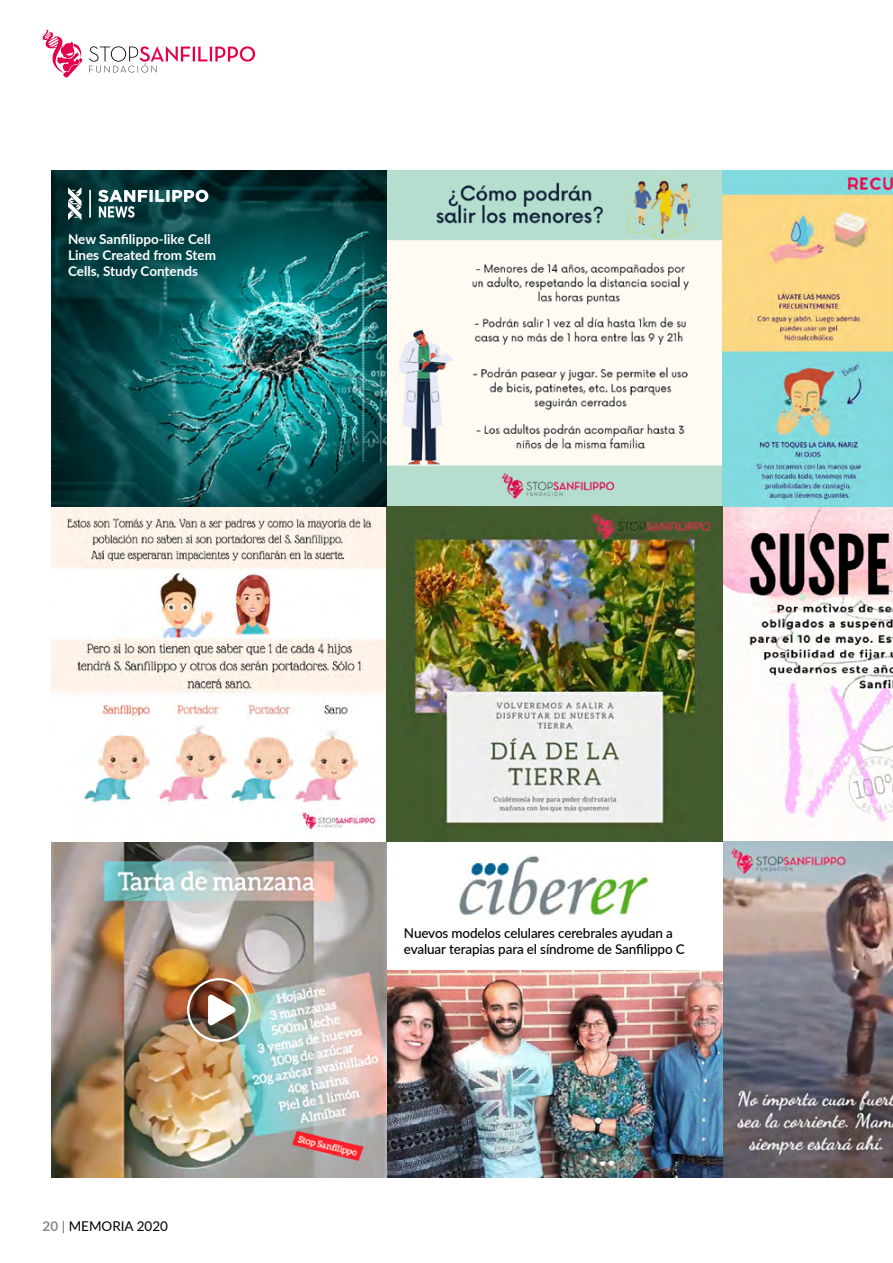
<style>
.page{position:relative;width:893px;height:1263px;background:#fff}
.page>*{position:absolute;margin:0;border:0;box-sizing:border-box;transform-origin:0 0}
.t1{font:500 13.5px/16.2px "Lato";letter-spacing:-.01em;color:#000}
.t2{font:700 13.5px/16.2px "Lato";color:#fff}
.t3{font:13.5px "Lato";color:#000}
.s1{font-weight:700;color:#878787}
.s2{font-weight:300}
</style>
<div class="page">
<svg style="left:89px;top:46px;width:166px;height:27px"></svg>
<svg style="left:42px;top:29px;width:41px;height:49px"></svg>
<img style="left:723px;top:506px;width:170px;height:672px">
<img style="left:51px;top:170px;width:842px;height:336px">
<img style="left:387px;top:970px;width:336px;height:208px">
<img style="left:459px;top:855px;width:190px;height:63px">
<img style="left:51px;top:506px;width:672px;height:336px">
<img style="left:51px;top:842px;width:336px;height:336px">
<svg style="left:187px;top:978px;width:64px;height:64px;background:#786450"></svg>
<div style="left:187px;top:978px;width:64px;height:64px;border:2px solid #fff;border-radius:50%"></div>
<svg style="left:208px;top:995px;width:28px;height:30px"></svg>
<svg style="left:98px;top:190px;width:110px;height:28px"></svg>
<hr style="left:89px;top:190px;width:2px;height:28px;background:#fff">
<svg style="left:68px;top:187px;width:14px;height:33px"></svg>
<p class="t2" style="left:68px;top:230px;width:149px">New Sanfilippo-like Cell<br>Lines Created from Stem<br>Cells, Study Contends</p>
<p class="t3" style="left:43px;top:1217px;width:127px"><span class="s1">20</span> <span class="s2">|</span> MEMORIA 2020</p>
<p class="t1" style="left:404px;top:924px;width:282px">Nuevos modelos celulares cerebrales ayudan a evaluar terapias para el síndrome de Sanfilippo C</p>
</div>
